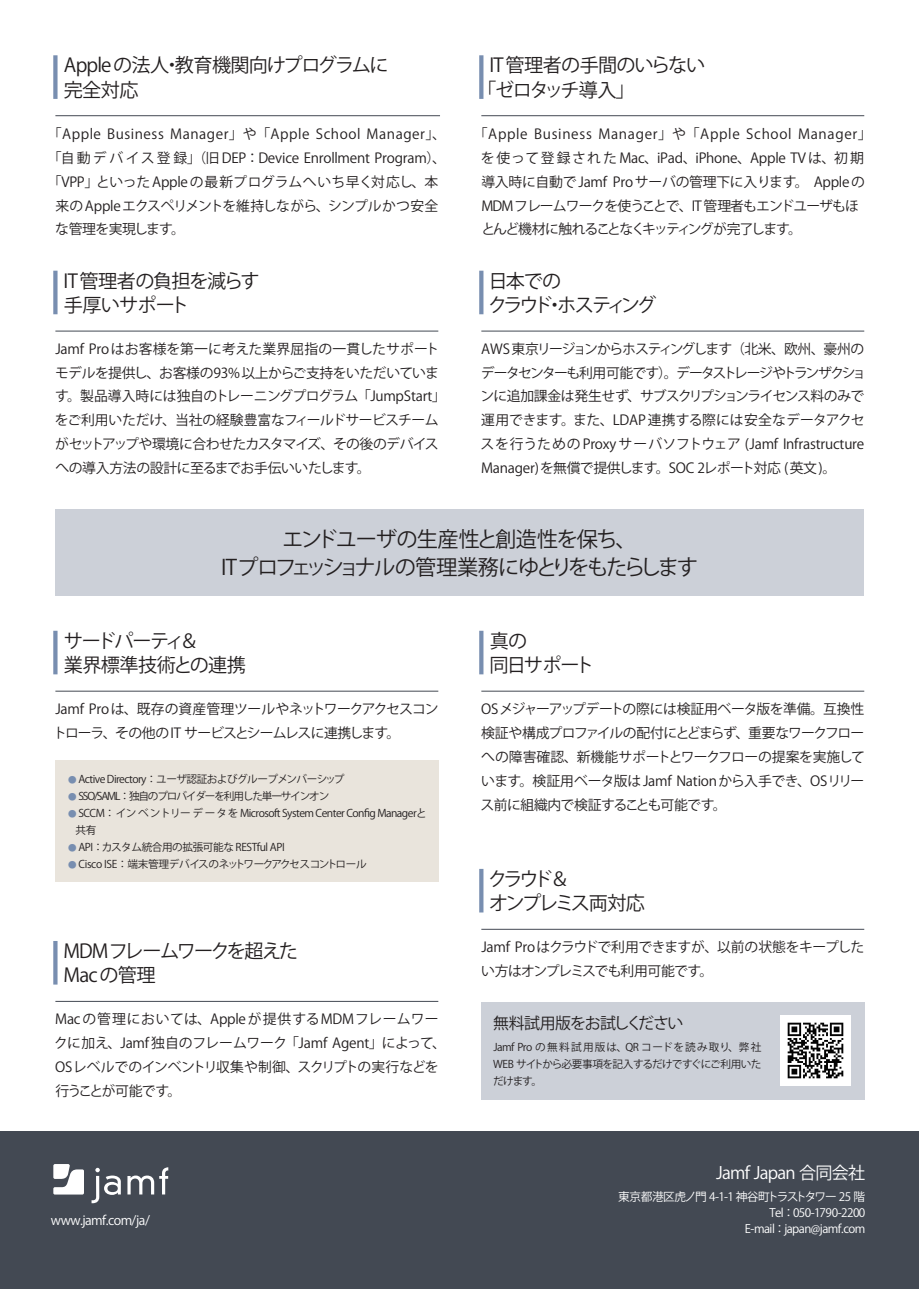
<style>
.page{position:relative;width:919px;height:1289px;background:#fff}
.page>*{position:absolute;margin:0;border:0;box-sizing:border-box;transform-origin:0 0}
.t1{font:21.3px/28.7px "Koz Go Pr 6 N";letter-spacing:-.085em;color:#231f20;text-align:center}
.t2{font:19.2px/24.5px "Koz Go Pr 6 N";letter-spacing:-.055em;color:#231f20}
.t3{font:19.2px/24.5px "Koz Go Pr 6 N";letter-spacing:-.13em;color:#231f20}
.t4{font:19.2px/24.5px "Koz Go Pr 6 N";letter-spacing:-.14em;color:#231f20}
.t5{font:19.2px/24.5px "Koz Go Pr 6 N";letter-spacing:-.075em;color:#231f20}
.t6{font:16.95px "Koz Go Pr 6 N";letter-spacing:-.045em;color:#fff}
.t7{font:15.9px "Koz Go Pr 6 N";letter-spacing:-.065em;color:#231f20}
.t8{font:13.8px/23.9px "Koz Go Pr 6 N";letter-spacing:-.02em;color:#231f20}
.t9{font:13.8px/23.9px "Koz Go Pr 6 N";letter-spacing:-.055em;color:#231f20}
.t10{font:13.8px "Koz Go Pr 6 N";letter-spacing:.04em;color:#231f20}
.t11{font:13.8px "Koz Go Pr 6 N";letter-spacing:.05em;color:#231f20}
.t12{font:12.75px "Koz Go Pr 6 N";letter-spacing:-.04em;color:#fff}
.t13{font:11.7px/15.9px "Koz Go Pr 6 N";letter-spacing:-.045em;color:#fff;text-align:right}
.t14{font:10.65px/17px "Koz Go Pr 6 N";letter-spacing:-.05em;color:#231f20}
.t15{font:10.65px "Koz Go Pr 6 N";letter-spacing:-.03em;color:#231f20}
.t16{font:10.65px "Koz Go Pr 6 N";letter-spacing:-.11em;color:#231f20}
.t17{font:10.65px "Koz Go Pr 6 N";letter-spacing:.06em;color:#231f20}
.t18{font:8.55px "Koz Go Pr 6 N";color:#788eb0}
</style>
<div class="page">
<div style="left:53px;top:630px;width:5px;height:44px;background:#788eb0"></div>
<div style="left:55px;top:509px;width:808px;height:87px;background:#ccd0d8"></div>
<svg style="left:479px;top:630px;width:4px;height:44px"></svg>
<hr style="left:55px;top:691px;width:383px;height:1px;background:#434953">
<hr style="left:481px;top:691px;width:383px;height:1px;background:#434953">
<div style="left:0;top:1131px;width:918px;height:157px;background:#434953"></div>
<svg style="left:127px;top:1167px;width:41px;height:27px"></svg>
<svg style="left:91px;top:1167px;width:30px;height:36px"></svg>
<svg style="left:53px;top:1164px;width:31px;height:30px"></svg>
<div style="left:55px;top:760px;width:384px;height:121px;background:#e9e4dc"></div>
<div style="left:53px;top:271px;width:5px;height:43px;background:#788eb0"></div>
<svg style="left:479px;top:271px;width:4px;height:43px"></svg>
<hr style="left:55px;top:331px;width:383px;height:1px;background:#434953">
<hr style="left:481px;top:331px;width:383px;height:1px;background:#434953">
<div style="left:53px;top:55px;width:5px;height:44px;background:#788eb0"></div>
<svg style="left:479px;top:55px;width:4px;height:44px"></svg>
<hr style="left:55px;top:115px;width:385px;height:1px;background:#434953">
<hr style="left:481px;top:115px;width:383px;height:1px;background:#434953">
<div style="left:480px;top:1001px;width:384px;height:98px;background:#ccd0d8"></div>
<svg style="left:479px;top:868px;width:4px;height:44px"></svg>
<div style="left:53px;top:941px;width:5px;height:43px;background:#788eb0"></div>
<hr style="left:481px;top:929px;width:383px;height:1px;background:#434953">
<hr style="left:55px;top:1001px;width:383px;height:1px;background:#434953">
<img style="left:780px;top:1015px;width:70px;height:70px">
<h2 class="t2" style="left:64px;top:53px;width:326px">Appleの法人教育機関向けプログラムに</h2>
<h2 class="t2" style="left:162px;top:53px;width:21px">・</h2>
<h2 class="t2" style="left:64px;top:78px;width:76px">完全対応</h2>
<p class="t10" style="left:48px;top:126px;width:263px">「Apple Business Manager」や「Apple</p>
<p class="t8" style="left:48px;top:146px;width:399px">「自動デバイス登録」（旧 DEP：Device Enrollment Program 、(</p>
<p class="t8" style="left:96px;top:170px;width:343px">といったApple の最新プログラムへいち早く対応し、本</p>
<p class="t10" style="left:316px;top:126px;width:132px">School Manager 、「</p>
<p class="t8" style="left:55px;top:170px;width:384px;text-indent:-7px">「VPP」<br>来のAppleエクスペリメントを維持しながら、シンプルかつ安全な管理を実現します。</p>
<h2 class="t2" style="left:477px;top:53px;width:229px;text-indent:12px">IT管理者の手間のいらない「ゼロタッチ導入「</h2>
<p class="t8" style="left:481px;top:122px;width:385px;text-indent:-7px">「Apple<br>を使って登録された Mac、iPad、iPhone、Apple TV は、初期導入時に自動でJamf Proサーバの管理下に入ります。 Appleの<br>MDMフレームワークを使うことで、IT 管理者もエンドユーザもほとんど機材に触れることなくキッティングが完了します。</p>
<p class="t11" style="left:598px;top:126px;width:143px">Manager」や「Apple</p>
<p class="t8" style="left:746px;top:122px;width:47px">School</p>
<p class="t11" style="left:534px;top:126px;width:59px">Business</p>
<p class="t11" style="left:798px;top:126px;width:75px">Manager「</p>
<h2 class="t2" style="left:63px;top:269px;width:197px">IT管理者の負担を減らす手厚いサポート</h2>
<h2 class="t3" style="left:488px;top:269px;width:169px">日本での<br>クラウドホスティング</h2>
<h2 class="t2" style="left:545px;top:293px;width:21px">・</h2>
<p class="t8" style="left:55px;top:337px;width:392px">Jamf Proはお客様を第一に考えた業界屈指の一貫したサポートモデルを提供し、お客様の93%以上からご支持をいただいています。製品導入時には独自のトレーニングプログラム「JumpStart「をご利用いただけ、当社の経験豊富なフィールドサービスチームがセットアップや環境に合わせたカスタマイズ、その後のデバイスへの導入方法の設計に至るまでお手伝いいたします。</p>
<p class="t8" style="left:480px;top:337px;width:387px;text-align:justify">AWS 東京リージョンからホスティングします（北米、欧州、豪州のデータセンターも利用可能です）。データストレージやトランザクションに追加課金は発生せず、サブスクリプションライセンス料のみで運用できます。また、LDAP連携する際には安全なデータアクセスを行うためのProxy サーバソフトウェア (Jamf Infrastructure Manager)を無償で提供します。SOC 2レポート対応 (英文。(</p>
<h1 class="t1" style="left:221px;top:525px;width:478px">エンドユーザの生産性と創造性を保ち、<br>ITプロフェッショナルの管理業務にゆとりをもたらします</h1>
<h2 class="t2" style="left:64px;top:628px;width:184px">サードパーティ<br>業界標準技術との連携</h2>
<h2 class="t2" style="left:180px;top:628px;width:21px">&amp;</h2>
<h2 class="t5" style="left:489px;top:628px;width:106px">真の<br>同日サポート</h2>
<p class="t9" style="left:53px;top:697px;width:387px">Jamf Proは、既存の資産管理ツールやネットワークアクセスコントローラ、その他の IT サービスとシームレスに連携します。</p>
<p class="t8" style="left:480px;top:697px;width:386px;text-align:justify">OSメジャーアップデートの際には検証用ベータ版を準備。互換性検証や構成プロファイルの配付にとどまらず、重要なワークフローへの障害確認、新機能サポートとワークフローの提案を実施しています。検証用ベータ版はJamf Nationから入手でき、OSリリース前に組織内で検証することも可能です。</p>
<p class="t14" style="left:78px;top:770px;width:267px">Active Directory：ユーザ認証およびグループメンバーシップ</p>
<p class="t18" style="left:68px;top:774px;width:10px">●</p>
<p class="t16" style="left:78px;top:789px;width:252px">SSO/SAML：独自のプロバイダーを利用した単一サインオン</p>
<p class="t18" style="left:68px;top:791px;width:10px">●</p>
<p class="t14" style="left:78px;top:804px;width:350px">SCCM：インベントリーデータを Microsoft System Center Config Managerと</p>
<p class="t18" style="left:68px;top:808px;width:10px">●</p>
<p class="t14" style="left:75px;top:821px;width:22px">共有</p>
<p class="t14" style="left:102px;top:838px;width:184px">カスタム統合用の拡張可能な RESTful API</p>
<p class="t14" style="left:78px;top:838px;width:27px">API：</p>
<p class="t18" style="left:68px;top:842px;width:10px">●</p>
<p class="t15" style="left:78px;top:857px;width:290px">Cisco ISE：端末管理デバイスのネットワークアクセスコントロール</p>
<p class="t18" style="left:68px;top:859px;width:10px">●</p>
<h2 class="t4" style="left:488px;top:866px;width:158px">クラウド&amp;<br>オンプレミス両対応</h2>
<h2 class="t2" style="left:64px;top:938px;width:236px">MDMフレームワークを超えた<br>Macの管理</h2>
<p class="t8" style="left:481px;top:935px;width:384px">Jamf Proはクラウドで利用できますが、以前の状態をキープしたい方はオンプレミスでも利用可能です。</p>
<p class="t8" style="left:285px;top:1007px;width:162px;text-indent:-230px">Macの管理においては、Appleが提供するMDMフレームワー「Jamf Agent」によって、</p>
<p class="t7" style="left:493px;top:1014px;width:191px">無料試用版をお試しください</p>
<p class="t8" style="left:54px;top:1031px;width:386px">クに加え、Jamf独自のフレームワーク<br>OSレベルでのインベントリ収集や制御、スクリプトの実行などを行うことが可能です。</p>
<p class="t14" style="left:493px;top:1039px;width:270px">Jamf Proの無料試用版は、<br>WEB サイトから必要事項を記入するだけですぐにご利用いただけます。</p>
<p class="t17" style="left:625px;top:1041px;width:106px">QRコードを読み取り</p>
<p class="t14" style="left:728px;top:1039px;width:35px">、弊社</p>
<p class="t12" style="left:51px;top:1213px;width:100px">www.jamf.com j a/ /</p>
<p class="t6" style="left:716px;top:1163px;width:151px">Jamf Japan 合同会社</p>
<p class="t13" style="left:618px;top:1188px;width:249px">東京都港区虎ノ門 4-1-1 神谷町トラストタワー 25 階<br>Tel：050-1790-2200<br>-E mail：japan@jamf.com</p>
</div>
